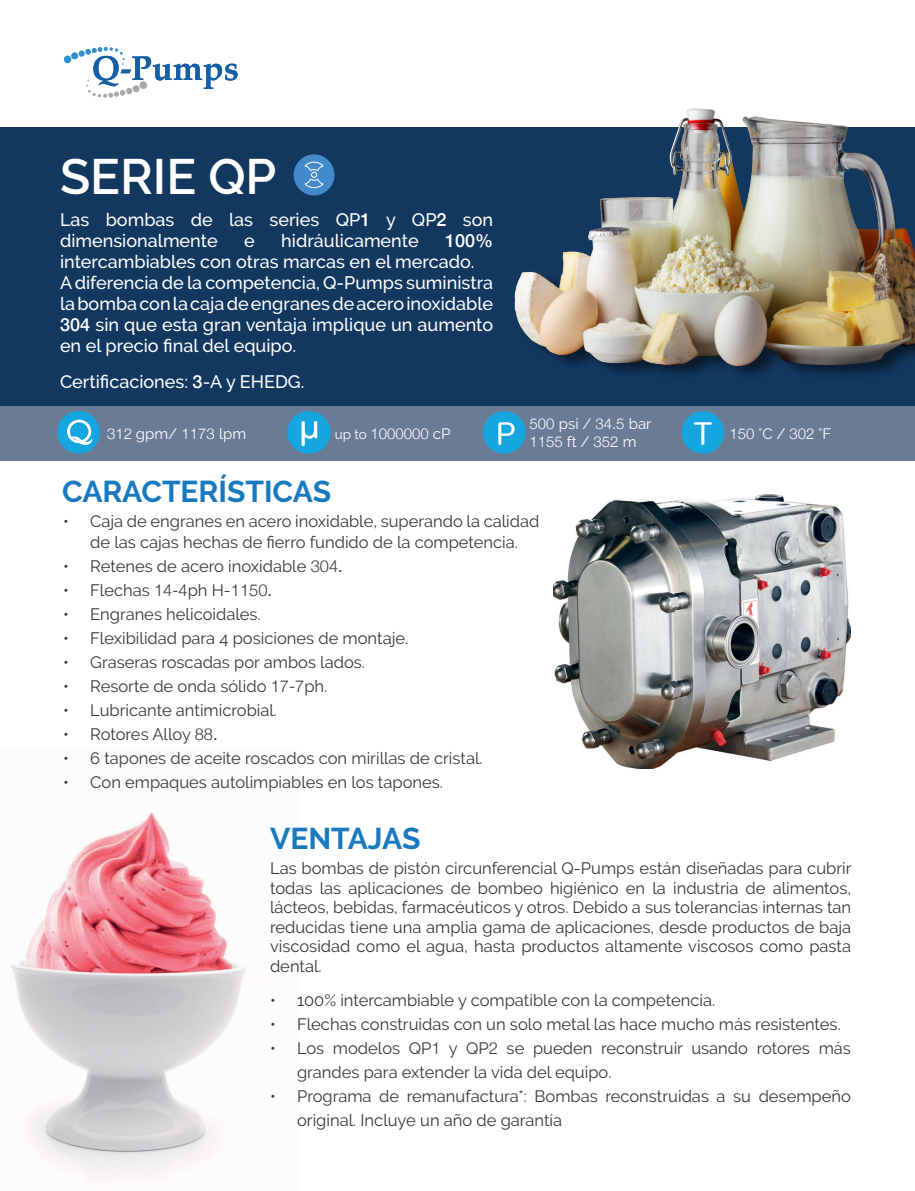
<style>
.page{position:relative;width:915px;height:1191px;background:#fff}
.page>*{position:absolute;margin:0;border:0;box-sizing:border-box;transform-origin:0 0}
.t1{font:600 49.5px "Raleway";color:#fff}
.t2{font:700 30px "Raleway";color:#1779bf}
.t3{font:500 18px/21px "Raleway";color:#fff}
.t4{font:16.5px/19.5px "Raleway";color:#363939}
.t5{font:300 15px "Helvetica Neue";color:#fff}
.s1{font-family:"Helvetica Neue"}
.s2{font-family:"Raleway";font-weight:400}
.s3{font-family:"Raleway";font-weight:400;font-size:13.5px}
.s4{font-family:"Helvetica Neue";font-weight:300}
</style>
<div class="page">
<div style="left:64px;top:56px;width:7px;height:7px;background:#308ecd;border-radius:50%"></div>
<div style="left:71px;top:52px;width:7px;height:7px;background:#308ecd;border-radius:50%"></div>
<svg style="left:78px;top:50px;width:7px;height:7px"></svg>
<svg style="left:85px;top:47px;width:152px;height:51px"></svg>
<img style="left:10px;top:812px;width:236px;height:366px">
<div style="left:0;top:128px;width:914px;height:278px;background:#133860"></div>
<img style="left:504px;top:108px;width:410px;height:268px">
<img style="left:553px;top:494px;width:297px;height:274px">
<div style="left:293px;top:154px;width:41px;height:41px;background:#428ac9;border-radius:50%"></div>
<svg style="left:304px;top:162px;width:19px;height:26px"></svg>
<div style="left:0;top:406px;width:914px;height:54px;background:#6a7b96"></div>
<div style="left:483px;top:411px;width:42px;height:43px;background:#16a6df;border-radius:50%"></div>
<svg style="left:498px;top:422px;width:16px;height:23px"></svg>
<div style="left:681px;top:411px;width:43px;height:43px;background:#16a6df;border-radius:50%"></div>
<svg style="left:694px;top:422px;width:17px;height:23px"></svg>
<div style="left:287px;top:411px;width:43px;height:43px;background:#16a6df;border-radius:50%"></div>
<svg style="left:301px;top:421px;width:16px;height:25px"></svg>
<div style="left:57px;top:411px;width:43px;height:43px;background:#16a6df;border-radius:50%"></div>
<svg style="left:67px;top:419px;width:25px;height:26px"></svg>
<p class="t1" style="left:60px;top:148px;width:218px">SERIE QP</p>
<p class="t3" style="left:60px;top:209px;width:434px">Las bombas de las series QP<span class="s1">1</span> y QP<span class="s1">2</span> son dimensionalmente</p>
<p class="t3" style="left:244px;top:230px;width:12px">e</p>
<p class="t3" style="left:281px;top:230px;width:139px">hidráulicamente</p>
<p class="t3" style="left:60px;top:230px;width:434px;text-indent:385px"><span class="s1">100% </span>intercambiables con otras marcas en el mercado.</p>
<p class="t3" style="left:60px;top:272px;width:434px;text-align:justify">A diferencia de la competencia, Q-Pumps suministra la bomba con la caja de engranes de acero inoxidable <span class="s1">304</span> sin que esta gran ventaja implique un aumento en el precio final del equipo.</p>
<p class="t3" style="left:60px;top:371px;width:246px">Certificaciones: <span class="s1">3</span>-A y EHEDG.</p>
<p class="t5" style="left:107px;top:421px;width:141px">312 <span class="s2">gpm/</span> 1173 <span class="s2">lpm</span></p>
<p class="t5" style="left:334px;top:421px;width:117px"><span class="s3">up to</span> 1000000 <span class="s2">cP</span></p>
<p class="t2" style="left:62px;top:474px;width:270px">CARACTERÍSTICAS</p>
<p class="t5" style="left:529px;top:412px;width:123px">500 <span class="s2">psi /</span> 34.5 <span class="s2">bar</span></p>
<p class="t5" style="left:529px;top:430px;width:108px">1155 <span class="s2">ft /</span> 352 <span class="s2">m</span></p>
<p class="t4" style="left:63px;top:510px;width:477px;line-height:21px;text-align:center">• Caja de engranes en acero inoxidable, superando la calidad de las cajas hechas de fierro fundido de la competencia.</p>
<p class="t4" style="left:63px;top:556px;width:281px">• Retenes de acero inoxidable <span class="s4">304</span><span class="s1">.</span></p>
<p class="t4" style="left:63px;top:580px;width:210px">• Flechas <span class="s4">14-4</span>ph H-<span class="s4">1150</span><span class="s1">.</span></p>
<p class="t4" style="left:63px;top:604px;width:199px">• Engranes helicoidales.</p>
<p class="t4" style="left:63px;top:628px;width:346px">• Flexibilidad para 4 posiciones de montaje.</p>
<p class="t4" style="left:63px;top:652px;width:303px">• Graseras roscadas por ambos lados.</p>
<p class="t4" style="left:63px;top:676px;width:265px">• Resorte de onda sólido <span class="s4">17-7</span>ph.</p>
<p class="t4" style="left:63px;top:700px;width:215px">• Lubricante antimicrobial.</p>
<p class="t4" style="left:63px;top:724px;width:156px">• Rotores Alloy <span class="s4">88</span><span class="s1">.</span></p>
<p class="t4" style="left:63px;top:748px;width:421px">• 6 tapones de aceite roscados con mirillas de cristal.</p>
<p class="t4" style="left:63px;top:772px;width:381px">• Con empaques autolimpiables en los tapones.</p>
<p class="t2" style="left:270px;top:821px;width:152px">VENTAJAS</p>
<p class="t5" style="left:729px;top:421px;width:103px">150 <span class="s2">°C /</span> 302 <span class="s2">°F</span></p>
<p class="t4" style="left:270px;top:858px;width:582px;text-align:justify">Las bombas de pistón circunferencial Q-Pumps están diseñadas para cubrir todas las aplicaciones de bombeo higiénico en la industria de alimentos, lácteos, bebidas, farmacéuticos y otros. Debido a sus tolerancias internas tan reducidas tiene una amplia gama de aplicaciones, desde productos de baja viscosidad como el agua, hasta productos altamente viscosos como pasta dental.</p>
<p class="t4" style="left:270px;top:990px;width:446px">• 100% intercambiable y compatible con la competencia.</p>
<p class="t4" style="left:270px;top:1014px;width:572px">• Flechas construidas con un solo metal las hace mucho más resistentes.</p>
<p class="t4" style="left:297px;top:1036px;width:555px;line-height:24px;text-indent:-27px">• Los modelos QP<span class="s4">1</span> y QP<span class="s4">2</span> se pueden reconstruir usando rotores más grandes para extender la vida del equipo.</p>
<p class="t4" style="left:297px;top:1084px;width:555px;line-height:24px;text-indent:-27px">• Programa de remanufactura*: Bombas reconstruidas a su desempeño original. Incluye un año de garantía</p>
</div>
